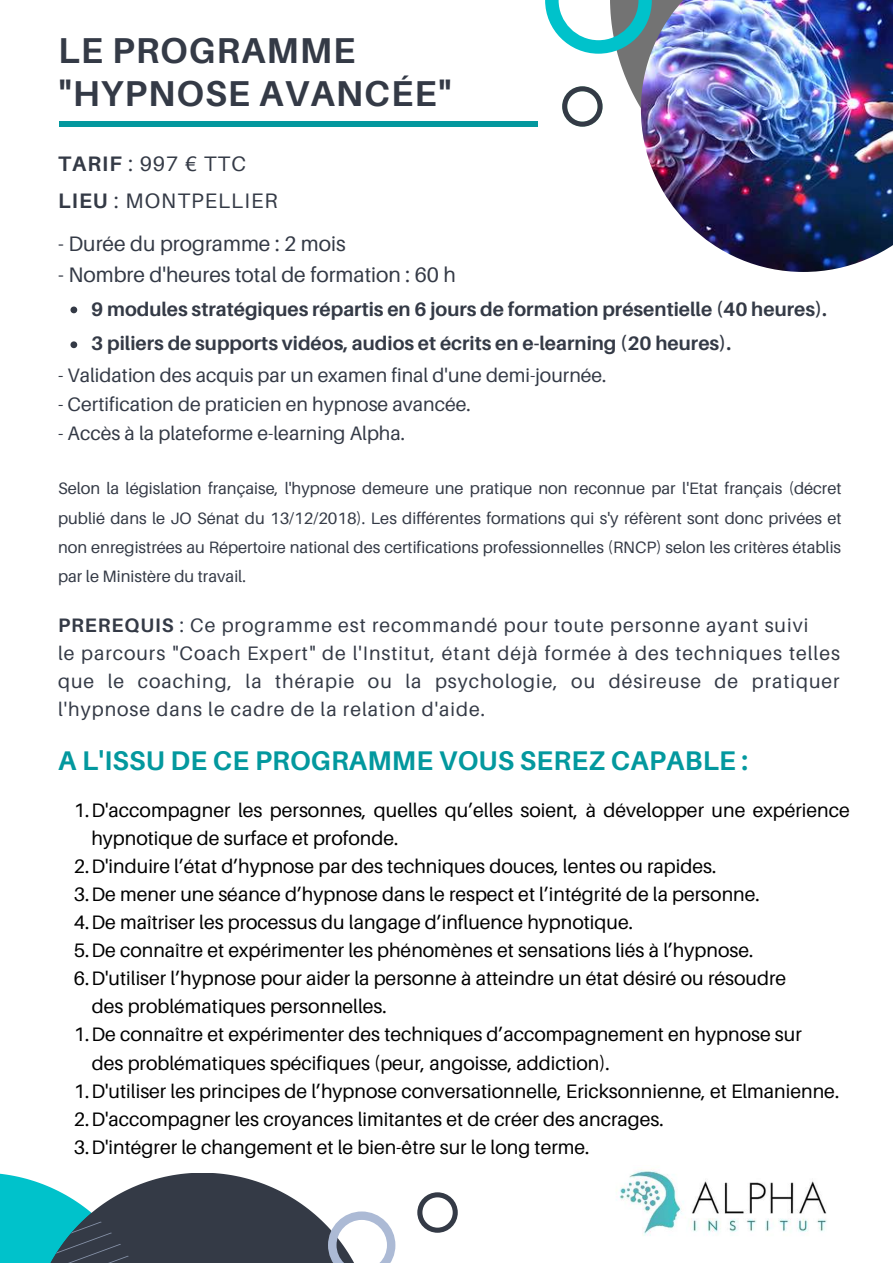
<style>
.page{position:relative;width:893px;height:1264px;background:#fff}
.page>*{position:absolute;margin:0;border:0;box-sizing:border-box;transform-origin:0 0}
.t1{font:700 36px/42.6px "Aileron";letter-spacing:.03em;color:#343a46}
.t2{font:700 27px "Aileron";letter-spacing:.01em;color:#03989e}
.t3{font:21px "Aileron";color:#343a46}
.t4{font:21px/37.2px "Aileron";letter-spacing:.05em;color:#343a46}
.t5{font:19.5px/28px "Aileron";color:#000}
.t6{font:19.5px/28px "Aileron";letter-spacing:.05em;color:#343a46}
.t7{font:700 19.5px/34.8px "Aileron";color:#343a46}
.t8{font:19.5px "Aileron";color:#343a46}
.t9{font:16.5px/29.2px "Aileron";color:#343a46;text-align:justify}
.s1{font-weight:700}
</style>
<div class="page">
<svg style="left:617px;top:54px;width:24px;height:59px"></svg>
<svg style="left:545px;top:0;width:96px;height:54px"></svg>
<svg style="left:562px;top:86px;width:40px;height:41px"></svg>
<img style="left:641px;top:0;width:251px;height:272px">
<svg style="left:0;top:1173px;width:395px;height:89px"></svg>
<svg style="left:417px;top:1192px;width:41px;height:40px"></svg>
<svg style="left:70px;top:306px;width:7px;height:7px"></svg>
<svg style="left:70px;top:341px;width:7px;height:7px"></svg>
<div style="left:60px;top:121px;width:477px;height:6px;background:#03989e"></div>
<img style="left:616px;top:1170px;width:211px;height:66px">
<h1 class="t1" style="left:58px;top:28px;width:394px">LE PROGRAMME "HYPNOSE AVANCÉE"</h1>
<p class="t4" style="left:58px;top:144px;width:221px"><span class="s1">TARIF</span> : 997 € TTC<br><span class="s1">LIEU</span> : MONTPELLIER</p>
<p class="t3" style="left:58px;top:231px;width:289px">- Durée du programme : 2 mois</p>
<p class="t3" style="left:58px;top:261px;width:399px">- Nombre d'heures total de formation : 60 h</p>
<p class="t7" style="left:91px;top:291px;width:737px">9 modules stratégiques répartis en 6 jours de formation présentielle (40 heures).<br>3 piliers de supports vidéos, audios et écrits en e-learning (20 heures).</p>
<p class="t8" style="left:58px;top:363px;width:550px">- Validation des acquis par un examen final d'une demi-journée.</p>
<p class="t8" style="left:58px;top:392px;width:414px">- Certification de praticien en hypnose avancée.</p>
<p class="t8" style="left:58px;top:421px;width:348px">- Accès à la plateforme e-learning Alpha.</p>
<p class="t9" style="left:58px;top:473px;width:785px">Selon la législation française, l'hypnose demeure une pratique non reconnue par l'Etat français (décret publié dans le JO Sénat du 13/12/2018). Les différentes formations qui s'y réfèrent sont donc privées et non enregistrées au Répertoire national des certifications professionnelles (RNCP) selon les critères établis par le Ministère du travail.</p>
<p class="t6" style="left:58px;top:610px;width:783px"><span class="s1">PREREQUIS</span> : Ce programme est recommandé pour toute personne ayant suivi<br>le parcours "Coach Expert" de l'Institut, étant déjà formée à des techniques telles que le coaching, la thérapie ou la psychologie, ou désireuse de pratiquer l'hypnose dans le cadre de la relation d'aide.</p>
<h2 class="t2" style="left:58px;top:743px;width:691px">A L'ISSU DE CE PROGRAMME VOUS SEREZ CAPABLE :</h2>
<p class="t5" style="left:74px;top:795px;width:777px">1.D'accompagner les personnes, quelles qu’elles soient, à développer une expérience</p>
<p class="t5" style="left:91px;top:823px;width:308px">hypnotique de surface et profonde.</p>
<p class="t5" style="left:74px;top:851px;width:644px">2.D'induire l’état d’hypnose par des techniques douces, lentes ou rapides.</p>
<p class="t5" style="left:74px;top:879px;width:687px">3.De mener une séance d’hypnose dans le respect et l’intégrité de la personne.</p>
<p class="t5" style="left:74px;top:907px;width:560px">4.De maîtriser les processus du langage d’influence hypnotique.</p>
<p class="t5" style="left:74px;top:935px;width:681px">5.De connaître et expérimenter les phénomènes et sensations liés à l’hypnose.</p>
<p class="t5" style="left:74px;top:963px;width:713px">6.D'utiliser l’hypnose pour aider la personne à atteindre un état désiré ou résoudre</p>
<p class="t5" style="left:74px;top:1020px;width:729px">1.De connaître et expérimenter des techniques d’accompagnement en hypnose sur</p>
<p class="t5" style="left:74px;top:1076px;width:766px">1.D'utiliser les principes de l’hypnose conversationnelle, Ericksonnienne, et Elmanienne.<br>2.D'accompagner les croyances limitantes et de créer des ancrages.<br>3.D'intégrer le changement et le bien-être sur le long terme.</p>
<p class="t5" style="left:92px;top:992px;width:296px">des problématiques personnelles.</p>
<p class="t5" style="left:92px;top:1048px;width:519px">des problématiques spécifiques (peur, angoisse, addiction).</p>
</div>
